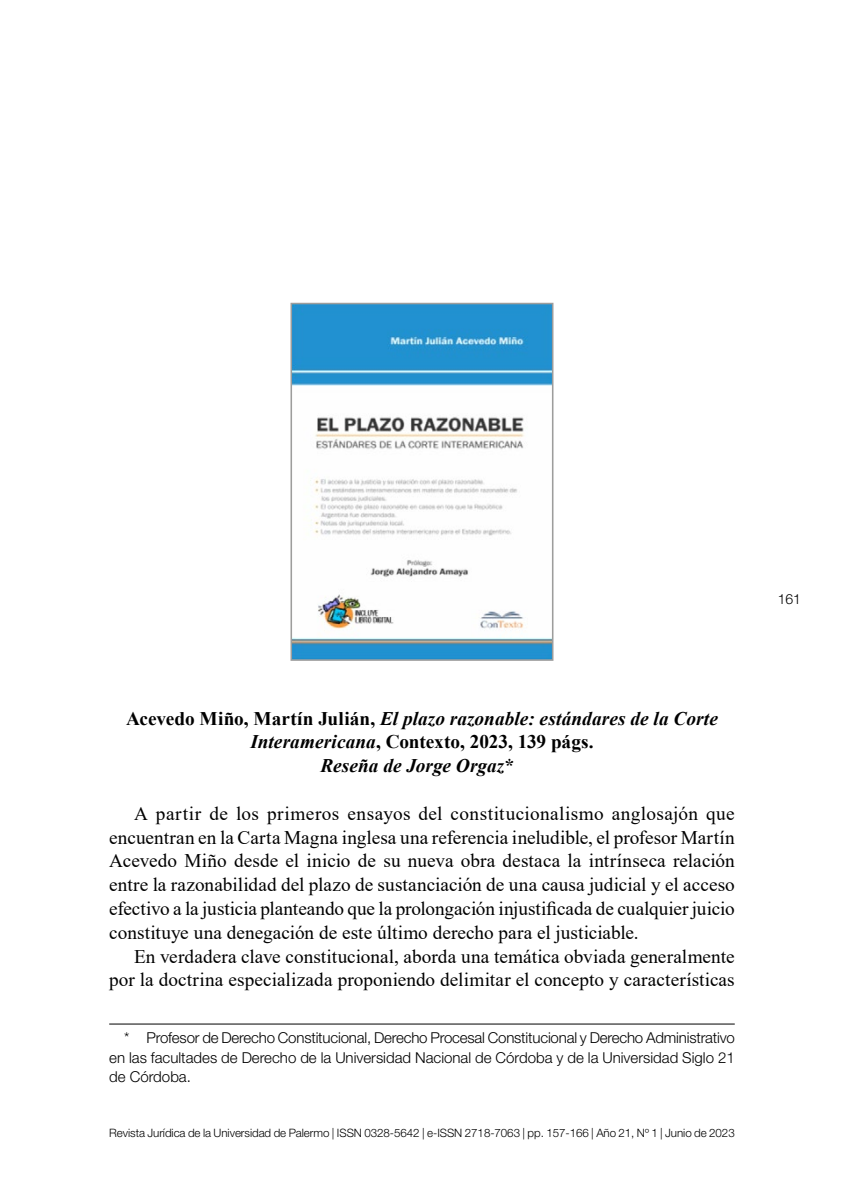
<style>
.page{position:relative;width:844px;height:1191px;background:#fff}
.page>*{position:absolute;margin:0;border:0;box-sizing:border-box;transform-origin:0 0}
.t1{font:19.25px/23.8px "Times New Roman";color:#000;text-align:justify}
.t2{font:italic 700 19.25px/23.8px "Times New Roman";letter-spacing:.005em;color:#000;text-align:center}
.t3{font:300 15.05px/19.2px "Helvetica Neue LT Std";color:#000;text-align:justify}
.t4{font:300 14px "Helvetica Neue LT Std";color:#000}
.t5{font:300 11.55px "Helvetica Neue LT Std";letter-spacing:-.005em;color:#000}
.s1{font-style:normal}
</style>
<div class="page">
<img style="left:293px;top:306px;width:257px;height:352px">
<div style="left:290px;top:303px;width:263px;height:358px;border:2px solid #9d9d9c"></div>
<hr style="left:109px;top:1023px;width:625px;height:1px;background:#000">
<p class="t2" style="left:126px;top:705px;width:593px"><span class="s1">Acevedo Miño, Martín Julián,</span> El plazo razonable: estándares de la Corte<br>Interamericana<span class="s1">, Contexto, 2023, 139 págs.<br></span>Reseña de Jorge Orgaz* <sup>1</sup></p>
<p class="t1" style="left:109px;top:801px;width:627px;text-indent:25px">A partir de los primeros ensayos del constitucionalismo anglosajón que encuentran en la Carta Magna inglesa una referencia ineludible, el profesor Martín Acevedo Miño desde el inicio de su nueva obra destaca la intrínseca relación entre la razonabilidad del plazo de sustanciación de una causa judicial y el acceso efectivo a la justicia planteando que la prolongación injustificada de cualquier juicio constituye una denegación de este último derecho para el justiciable.</p>
<p class="t1" style="left:109px;top:943px;width:627px;text-align:right">En verdadera clave constitucional, aborda una temática obviada generalmente por la doctrina especializada proponiendo delimitar el concepto y características</p>
<p class="t3" style="left:109px;top:1028px;width:627px;text-indent:15px">* Profesor de Derecho Constitucional, Derecho Procesal Constitucional y Derecho Administrativo en las facultades de Derecho de la Universidad Nacional de Córdoba y de la Universidad Siglo 21 de Córdoba.</p>
<p class="t5" style="left:109px;top:1126px;width:627px">Revista Jurídica de la Universidad de Palermo | ISSN 0328-5642 | e-ISSN 2718-7063 | pp. 157-166 | Año 21, Nº 1 | Junio de 2023</p>
<p class="t4" style="left:777px;top:590px;width:25px">161</p>
</div>
